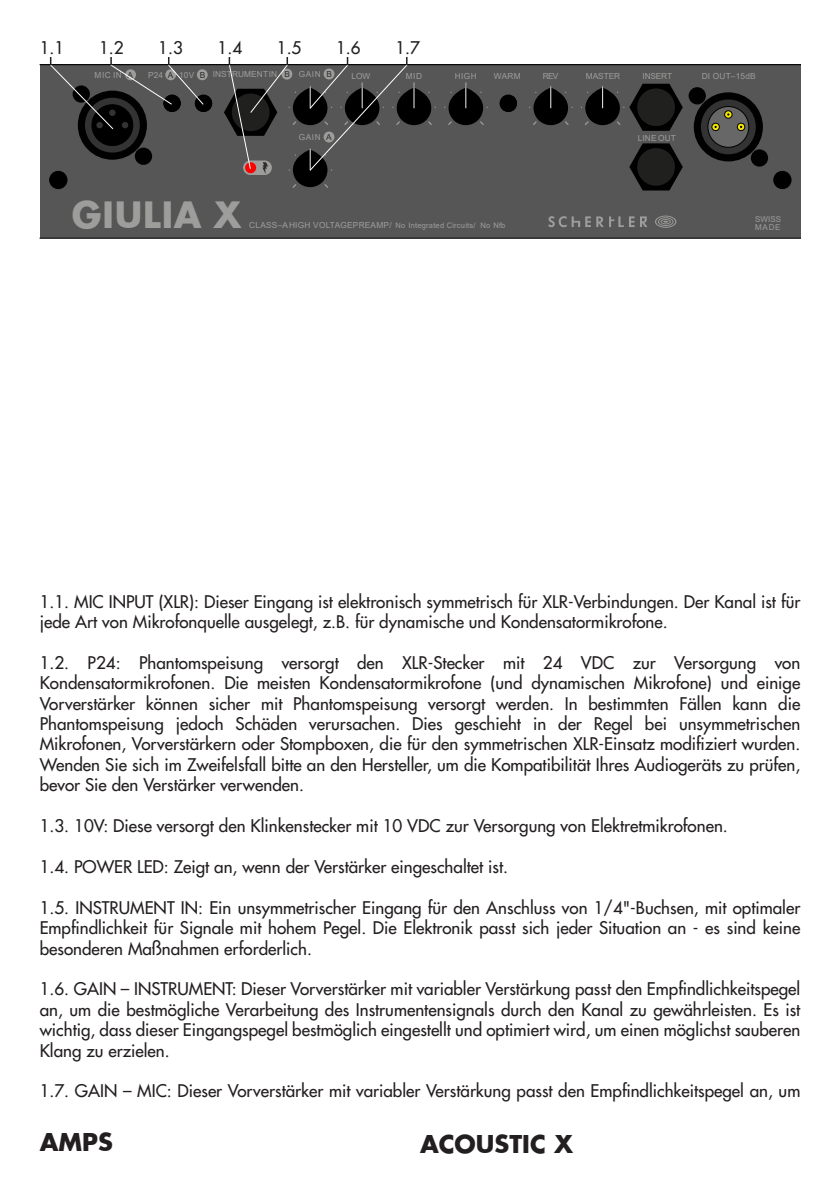
<style>
.page{position:relative;width:840px;height:1191px;background:#fff}
.page>*{position:absolute;margin:0;border:0;box-sizing:border-box;transform-origin:0 0}
.t1{font:700 35.4px "Futura";letter-spacing:.025em;color:#9d9d9c}
.t2{font:700 24px "Futura";color:#231f20}
.t3{font:500 17px/20.4px "Futura Std";color:#231f20;text-align:justify}
.t4{font:8.4px "Arial";letter-spacing:.01em;color:#9d9d9c}
.t5{font:8px/8.6px "Arial";letter-spacing:.005em;color:#9d9d9c}
.t6{font:7.6px "Arial";letter-spacing:.025em;color:#9d9d9c}
.s1{color:#2e2d2c}
.s2{font-size:8.4px}
</style>
<div class="page">
<div style="left:40px;top:65px;width:759px;height:173px;background:#565656"></div>
<hr style="left:40px;top:238px;width:759px;height:1px;background:#000">
<div style="left:50px;top:171px;width:17px;height:18px;background:#000;border-radius:50%"></div>
<div style="left:49px;top:171px;width:18px;height:18px;border:1px solid #000;border-radius:50%"></div>
<div style="left:773px;top:171px;width:17px;height:18px;background:#000;border-radius:50%"></div>
<div style="left:773px;top:171px;width:17px;height:18px;border:1px solid #000;border-radius:50%"></div>
<svg style="left:548px;top:216px;width:128px;height:12px"></svg>
<div style="left:197px;top:69px;width:10px;height:11px;background:#9d9d9c;border-radius:50%"></div>
<div style="left:243px;top:160px;width:29px;height:15px;background:#9d9d9c;border-radius:7px"></div>
<hr style="left:40px;top:65px;width:759px;height:1px;background:#000">
<div style="left:195px;top:95px;width:17px;height:17px;background:#000;border-radius:50%"></div>
<div style="left:499px;top:95px;width:17px;height:17px;background:#000;border-radius:50%"></div>
<svg style="left:616px;top:84px;width:66px;height:47px"></svg>
<svg style="left:629px;top:143px;width:53px;height:47px"></svg>
<div style="left:636px;top:88px;width:38px;height:38px;background:#20201f;border-radius:50%"></div>
<div style="left:636px;top:148px;width:38px;height:38px;background:#20201f;border-radius:50%"></div>
<div style="left:135px;top:148px;width:17px;height:17px;background:#010101;border-radius:50%"></div>
<div style="left:78px;top:91px;width:69px;height:69px;background:#010101;border-radius:50%"></div>
<div style="left:85px;top:98px;width:55px;height:55px;background:#333;border-radius:50%"></div>
<div style="left:92px;top:105px;width:41px;height:41px;background:#000;border-radius:50%"></div>
<div style="left:92px;top:104px;width:41px;height:42px;border:1px solid #000100;border-radius:50%"></div>
<div style="left:688px;top:87px;width:17px;height:17px;background:#010101;border-radius:50%"></div>
<div style="left:750px;top:149px;width:17px;height:18px;background:#010101;border-radius:50%"></div>
<div style="left:693px;top:92px;width:69px;height:69px;background:#010101;border-radius:50%"></div>
<div style="left:700px;top:99px;width:55px;height:55px;background:#333;border-radius:50%"></div>
<div style="left:707px;top:106px;width:41px;height:41px;background:#676767;border-radius:50%"></div>
<div style="left:707px;top:106px;width:41px;height:42px;border:1px solid #000100;border-radius:50%"></div>
<svg style="left:737px;top:123px;width:7px;height:8px"></svg>
<div style="left:736px;top:123px;width:8px;height:8px;border:1px solid #000100;border-radius:50%"></div>
<svg style="left:711px;top:123px;width:8px;height:8px"></svg>
<div style="left:711px;top:123px;width:8px;height:8px;border:1px solid #000100;border-radius:50%"></div>
<div style="left:724px;top:111px;width:7px;height:7px;border:1px solid #000100;border-radius:50%"></div>
<div style="left:293px;top:87px;width:34px;height:38px;background:#000;border-radius:17px"></div>
<div style="left:293px;top:149px;width:34px;height:38px;background:#000;border-radius:17px"></div>
<div style="left:396px;top:87px;width:35px;height:38px;background:#000;border-radius:17px"></div>
<div style="left:448px;top:87px;width:35px;height:38px;background:#000;border-radius:17px"></div>
<svg style="left:465px;top:82px;width:1px;height:26px"></svg>
<div style="left:533px;top:87px;width:34px;height:38px;background:#000;border-radius:17px"></div>
<svg style="left:550px;top:86px;width:1px;height:22px"></svg>
<div style="left:585px;top:87px;width:34px;height:38px;background:#000;border-radius:17px"></div>
<svg style="left:601px;top:86px;width:2px;height:22px"></svg>
<svg style="left:49px;top:57px;width:155px;height:73px"></svg>
<svg style="left:224px;top:57px;width:72px;height:117px"></svg>
<svg style="left:308px;top:57px;width:106px;height:115px"></svg>
<p class="t3" style="left:40px;top:39px;width:26px">1.1</p>
<p class="t3" style="left:99px;top:39px;width:26px">1.2</p>
<p class="t3" style="left:158px;top:39px;width:26px">1.3</p>
<p class="t3" style="left:217px;top:39px;width:26px">1.4</p>
<p class="t3" style="left:277px;top:39px;width:26px">1.5</p>
<p class="t3" style="left:336px;top:39px;width:26px">1.6</p>
<p class="t3" style="left:395px;top:39px;width:26px">1.7</p>
<p class="t4" style="left:95px;top:72px;width:40px">MIC IN <span class="s1">A</span></p>
<p class="t4" style="left:298px;top:71px;width:35px">GAIN <span class="s1">B</span></p>
<p class="t4" style="left:148px;top:71px;width:143px">P24 <span class="s1">A</span> 10V <span class="s1">B</span> INSTRUMENTIN <span class="s1">B</span></p>
<p class="t4" style="left:351px;top:72px;width:20px">LOW</p>
<p class="t4" style="left:405px;top:72px;width:18px">MID</p>
<p class="t4" style="left:454px;top:72px;width:23px">HIGH</p>
<p class="t4" style="left:493px;top:72px;width:28px">WARM</p>
<p class="t4" style="left:542px;top:72px;width:17px">REV</p>
<p class="t4" style="left:585px;top:72px;width:36px">MASTER</p>
<p class="t4" style="left:642px;top:72px;width:31px">INSERT</p>
<p class="t4" style="left:298px;top:134px;width:34px">GAIN <span class="s1">A</span></p>
<p class="t4" style="left:637px;top:135px;width:40px">LINE OUT</p>
<p class="t4" style="left:701px;top:72px;width:55px">DI OUT–15dB</p>
<h1 class="t1" style="left:72px;top:198px;width:171px">GIULIA X</h1>
<p class="t6" style="left:249px;top:222px;width:257px"><span class="s2">CLASS–AHIGH VOLTAGEPREAMP/</span> No Integrated Circuits/ No Nfb</p>
<p class="t5" style="left:754px;top:215px;width:27px">SWISS<br>MADE</p>
<p class="t3" style="left:40px;top:592px;width:761px">1.1. MIC INPUT (XLR): Dieser Eingang ist elektronisch symmetrisch für XLR-Verbindungen. Der Kanal ist für jede Art von Mikrofonquelle ausgelegt, z.B. für dynamische und Kondensatormikrofone.</p>
<p class="t3" style="left:40px;top:653px;width:761px">1.2. P24: Phantomspeisung versorgt den XLR-Stecker mit 24 VDC zur Versorgung von Kondensatormikrofonen. Die meisten Kondensatormikrofone (und dynamischen Mikrofone) und einige Vorverstärker können sicher mit Phantomspeisung versorgt werden. In bestimmten Fällen kann die Phantomspeisung jedoch Schäden verursachen. Dies geschieht in der Regel bei unsymmetrischen Mikrofonen, Vorverstärkern oder Stompboxen, die für den symmetrischen XLR-Einsatz modifiziert wurden.<br>Wenden Sie sich im Zweifelsfall bitte an den Hersteller, um die Kompatibilität Ihres Audiogeräts zu prüfen, bevor Sie den Verstärker verwenden.</p>
<p class="t3" style="left:40px;top:816px;width:689px">1.3. 10V: Diese versorgt den Klinkenstecker mit 10 VDC zur Versorgung von Elektretmikrofonen.</p>
<p class="t3" style="left:40px;top:857px;width:469px">1.4. POWER LED: Zeigt an, wenn der Verstärker eingeschaltet ist.</p>
<p class="t3" style="left:40px;top:898px;width:761px">1.5. INSTRUMENT IN: Ein unsymmetrischer Eingang für den Anschluss von 1/4"-Buchsen, mit optimaler Empfindlichkeit für Signale mit hohem Pegel. Die Elektronik passt sich jeder Situation an - es sind keine besonderen Maßnahmen erforderlich.</p>
<p class="t3" style="left:40px;top:979px;width:761px">1.6. GAIN – INSTRUMENT: Dieser Vorverstärker mit variabler Verstärkung passt den Empfindlichkeitspegel an, um die bestmögliche Verarbeitung des Instrumentensignals durch den Kanal zu gewährleisten. Es ist wichtig, dass dieser Eingangspegel bestmöglich eingestellt und optimiert wird, um einen möglichst sauberen Klang zu erzielen.</p>
<p class="t3" style="left:40px;top:1081px;width:761px">1.7. GAIN – MIC: Dieser Vorverstärker mit variabler Verstärkung passt den Empfindlichkeitspegel an, um</p>
<h2 class="t2" style="left:40px;top:1131px;width:74px">AMPS</h2>
<h2 class="t2" style="left:420px;top:1133px;width:154px">ACOUSTIC X</h2>
</div>
